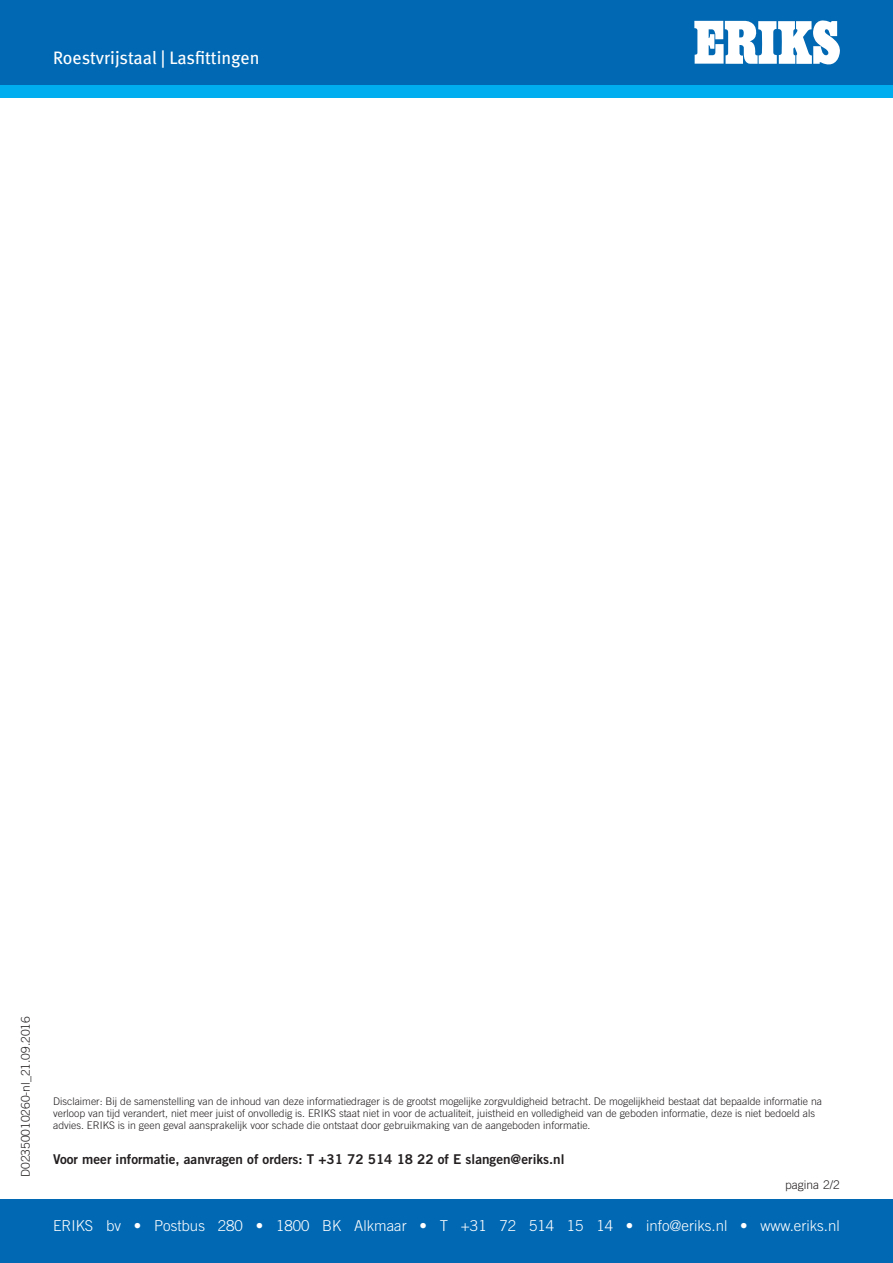
<style>
.page{position:relative;width:893px;height:1263px;background:#fff}
.page>*{position:absolute;margin:0;border:0;box-sizing:border-box;transform-origin:0 0}
.Groep{font:18px "Meta";color:#fff}
.Voetregel{font:300 15px "Trade Gothic LT Std";color:#fff}
.Informatie{font:13.5px "Trade Gothic LT Std Bd 2";color:#231f20}
.Pagina_label{font:300 12px "Trade Gothic LT Std";color:#231f20}
.disclaimer{font:300 10.5px/12px "Trade Gothic LT Std";color:#231f20}
</style>
<div class="page">
<div style="left:0;top:0;width:893px;height:85px;background:#0168b3"></div>
<div style="left:0;top:85px;width:893px;height:13px;background:#00aeef"></div>
<div style="left:0;top:1199px;width:893px;height:64px;background:#0168b3"></div>
<svg style="left:694px;top:21px;width:146px;height:44px"></svg>
<p class="Groep" style="left:53px;top:47px;width:208px">Roestvrijstaal | Lasfittingen</p>
<p class="Pagina_label" style="left:19px;top:1177px;width:162px;rotate:-90deg">D02350010260-nl_21.09.2016</p>
<p class="disclaimer" style="left:53px;top:1095px;width:770px">Disclaimer: Bij de samenstelling van de inhoud van deze informatiedrager is de grootst mogelijke zorgvuldigheid betracht. De mogelijkheid bestaat dat bepaalde informatie na verloop van tijd verandert, niet meer juist of onvolledig is. ERIKS staat niet in voor de actualiteit, juistheid en volledigheid van de geboden informatie, deze is niet bedoeld als advies. ERIKS is in geen geval aansprakelijk voor schade die ontstaat door gebruikmaking van de aangeboden informatie.</p>
<p class="Informatie" style="left:53px;top:1151px;width:513px">Voor meer informatie, aanvragen of orders: T +31 72 514 18 22 of E slangen@eriks.nl</p>
<p class="Pagina_label" style="left:785px;top:1177px;width:56px">pagina 2/2</p>
<p class="Voetregel" style="left:53px;top:1217px;width:788px">ERIKS bv • Postbus 280 • 1800 BK Alkmaar • T +31 72 514 15 14 • info@eriks.nl • www.eriks.nl</p>
</div>
